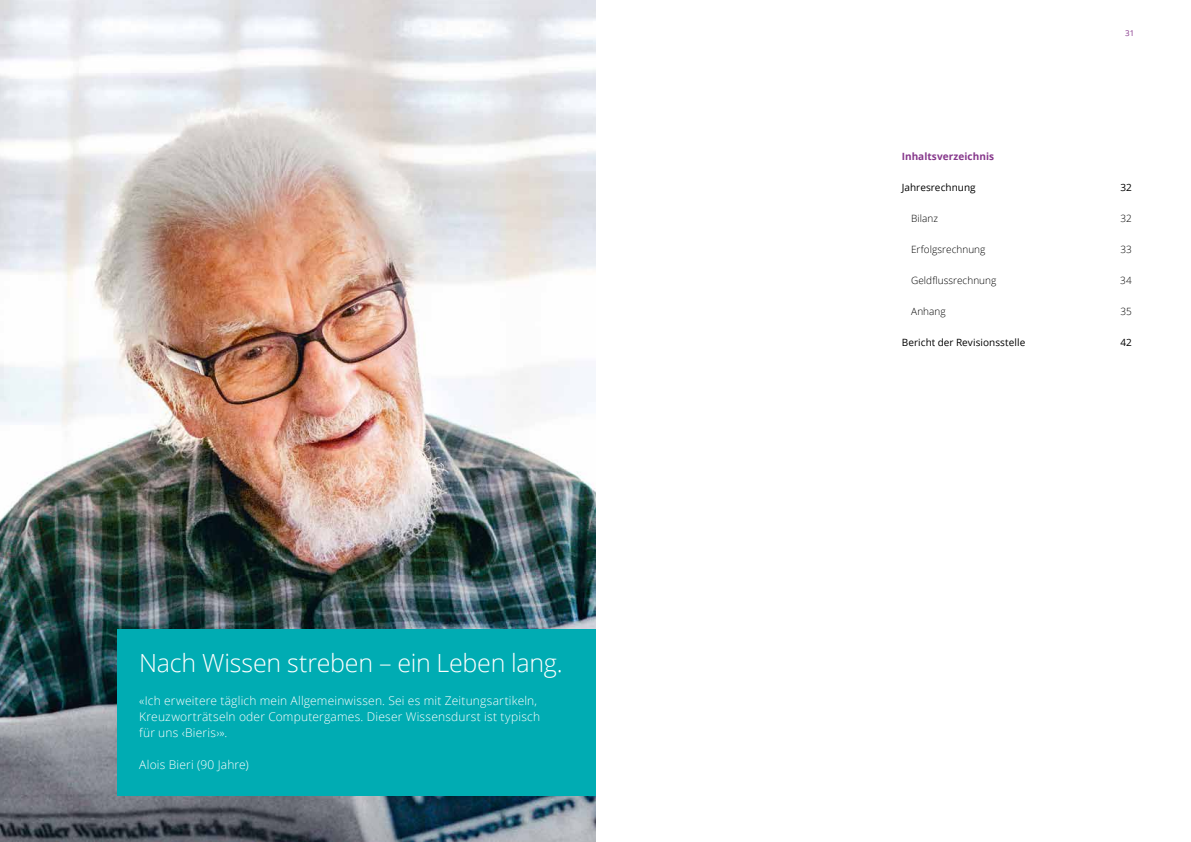
<style>
.page{position:relative;width:1191px;height:842px;background:#fff}
.page>*{position:absolute;margin:0;border:0;box-sizing:border-box;transform-origin:0 0}
.t1{font:300 25px "Open Sans";letter-spacing:-.01em;color:#fff}
.t2{font:300 12px/16px "Open Sans";letter-spacing:.015em;color:#fff}
.t3{font:300 10px "Open Sans";letter-spacing:.005em;color:#000}
.t4{font:10px "Open Sans";letter-spacing:.005em;color:#000}
.t5{font:700 10px "Open Sans";letter-spacing:.005em;color:#86378b}
.t6{font:8px "Open Sans";color:#86378b}
</style>
<div class="page">
<img style="left:0;top:0;width:595px;height:842px">
<div style="left:117px;top:629px;width:478px;height:167px;background:#00acb3"></div>
<h1 class="t1" style="left:139px;top:645px;width:425px">Nach Wissen streben – ein Leben lang.</h1>
<p class="t2" style="left:139px;top:692px;width:402px">«Ich erweitere täglich mein Allgemeinwissen. Sei es mit Zeitungsartikeln,<br>Kreuzworträtseln oder Computergames. Dieser Wissensdurst ist typisch für uns ‹Bieris›».</p>
<p class="t2" style="left:139px;top:756px;width:111px">Alois Bieri (90 Jahre)</p>
<p class="t6" style="left:1125px;top:28px;width:11px">31</p>
<p class="t5" style="left:901px;top:149px;width:94px">Inhaltsverzeichnis</p>
<p class="t4" style="left:901px;top:181px;width:75px">Jahresrechnung</p>
<p class="t4" style="left:1120px;top:181px;width:13px">32</p>
<p class="t3" style="left:911px;top:212px;width:28px">Bilanz</p>
<p class="t3" style="left:1120px;top:212px;width:13px">32</p>
<p class="t3" style="left:911px;top:243px;width:76px">Erfolgsrechnung</p>
<p class="t3" style="left:1120px;top:243px;width:13px">33</p>
<p class="t3" style="left:911px;top:274px;width:87px">Geldflussrechnung</p>
<p class="t3" style="left:1120px;top:274px;width:13px">34</p>
<p class="t3" style="left:911px;top:305px;width:36px">Anhang</p>
<p class="t3" style="left:1120px;top:305px;width:13px">35</p>
<p class="t4" style="left:901px;top:336px;width:125px">Bericht der Revisionsstelle</p>
<p class="t4" style="left:1120px;top:336px;width:13px">42</p>
</div>
